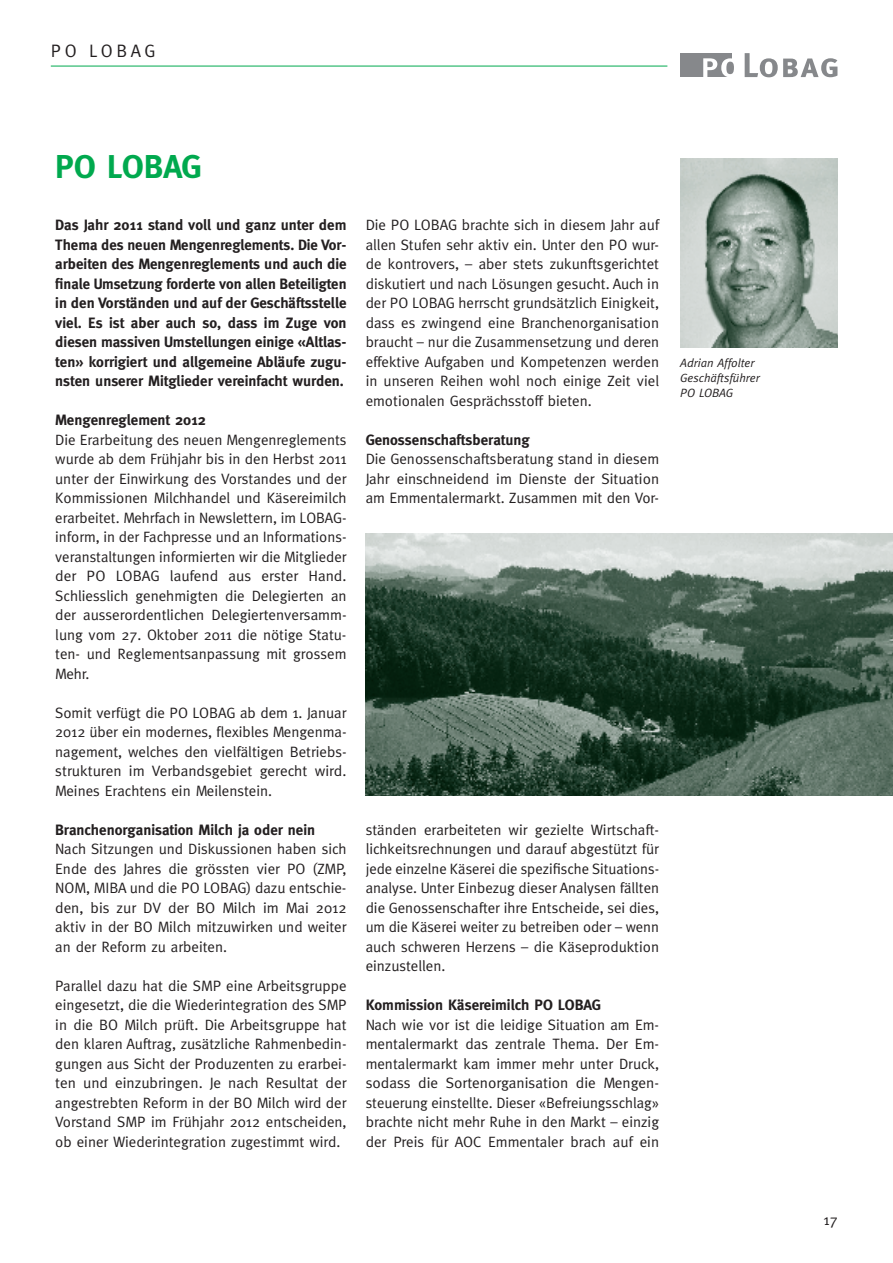
<style>
.page{position:relative;width:893px;height:1263px;background:#fff}
.page>*{position:absolute;margin:0;border:0;box-sizing:border-box;transform-origin:0 0}
.t1{font:700 33px "Meta";color:#00a94e}
.t2{font:18px "Meta";letter-spacing:.2em;color:#231f20}
.t3{font:15px/19.5px "Meta";color:#231f20;text-align:justify}
.t4{font:700 15px/19.5px "Meta";color:#231f20;text-align:justify}
.t5{font:italic 12px/15px "Meta";color:#231f20}
</style>
<div class="page">
<hr style="left:51px;top:66px;width:616px;height:1px;background:#00a94e">
<img style="left:680px;top:159px;width:157px;height:188px">
<img style="left:366px;top:534px;width:527px;height:262px">
<svg style="left:745px;top:53px;width:92px;height:24px"></svg>
<div style="left:680px;top:54px;width:52px;height:23px;background:#86888b"></div>
<svg style="left:703px;top:58px;width:31px;height:19px"></svg>
<p class="t2" style="left:51px;top:41px;width:106px">PO LOBAG</p>
<h1 class="t1" style="left:55px;top:147px;width:148px">PO LOBAG</h1>
<p class="t4" style="left:55px;top:215px;width:293px">Das Jahr 2011 stand voll und ganz unter dem Thema des neuen Mengenreglements. Die Vor&shy;arbeiten des Mengenreglements und auch die finale Umsetzung forderte von allen Beteiligten in den Vorständen und auf der Geschäftsstelle viel. Es ist aber auch so, dass im Zuge von diesen massiven Umstellungen einige «Altlas&shy;ten» korrigiert und allgemeine Abläufe zugu&shy;nsten unserer Mitglieder vereinfacht wurden.</p>
<p class="t4" style="left:55px;top:410px;width:152px">Mengenreglement 2012</p>
<p class="t3" style="left:55px;top:429px;width:293px">Die Erarbeitung des neuen Mengenreglements wurde ab dem Frühjahr bis in den Herbst 2011 unter der Einwirkung des Vorstandes und der Kommissionen Milchhandel und Käsereimilch erarbeitet. Mehrfach in Newslettern, im LOBAG&shy;inform, in der Fachpresse und an Informations&shy;veranstaltungen informierten wir die Mitglieder der PO LOBAG laufend aus erster Hand.<br>Schliesslich genehmigten die Delegierten an der ausserordentlichen Delegiertenversamm&shy;lung vom 27. Oktober 2011 die nötige Statu&shy;ten- und Reglementsanpassung mit grossem Mehr.</p>
<p class="t3" style="left:55px;top:702px;width:293px">Somit verfügt die PO LOBAG ab dem 1. Januar 2012 über ein modernes, flexibles Mengenma&shy;nagement, welches den vielfältigen Betriebs&shy;strukturen im Verbandsgebiet gerecht wird.<br>Meines Erachtens ein Meilenstein.</p>
<p class="t4" style="left:55px;top:820px;width:261px">Branchenorganisation Milch ja oder nein</p>
<p class="t3" style="left:55px;top:839px;width:293px">Nach Sitzungen und Diskussionen haben sich Ende des Jahres die grössten vier PO (ZMP, NOM, MIBA und die PO LOBAG) dazu entschie&shy;den, bis zur DV der BO Milch im Mai 2012 aktiv in der BO Milch mitzuwirken und weiter an der Reform zu arbeiten.</p>
<p class="t3" style="left:55px;top:975px;width:293px">Parallel dazu hat die SMP eine Arbeitsgruppe eingesetzt, die die Wiederintegration des SMP in die BO Milch prüft. Die Arbeitsgruppe hat den klaren Auftrag, zusätzliche Rahmenbedin&shy;gungen aus Sicht der Produzenten zu erarbei&shy;ten und einzubringen. Je nach Resultat der angestrebten Reform in der BO Milch wird der Vorstand SMP im Frühjahr 2012 entscheiden, ob einer Wiederintegration zugestimmt wird.</p>
<p class="t3" style="left:366px;top:215px;width:295px">Die PO LOBAG brachte sich in diesem Jahr auf allen Stufen sehr aktiv ein. Unter den PO wur&shy;de kontrovers, – aber stets zukunftsgerichtet diskutiert und nach Lösungen gesucht. Auch in der PO LOBAG herrscht grundsätzlich Einigkeit, dass es zwingend eine Branchenorganisation braucht – nur die Zusammensetzung und deren effektive Aufgaben und Kompetenzen werden in unseren Reihen wohl noch einige Zeit viel emotionalen Gesprächsstoff bieten.</p>
<p class="t4" style="left:366px;top:430px;width:165px">Genossenschaftsberatung</p>
<p class="t3" style="left:366px;top:449px;width:295px">Die Genossenschaftsberatung stand in diesem Jahr einschneidend im Dienste der Situation am Emmentalermarkt. Zusammen mit den Vor-</p>
<p class="t3" style="left:366px;top:819px;width:295px">ständen erarbeiteten wir gezielte Wirtschaft&shy;lichkeitsrechnungen und darauf abgestützt für jede einzelne Käserei die spezifische Situations&shy;analyse. Unter Einbezug dieser Analysen fällten die Genossenschafter ihre Entscheide, sei dies, um die Käserei weiter zu betreiben oder – wenn auch schweren Herzens – die Käseproduktion einzustellen.</p>
<p class="t4" style="left:366px;top:995px;width:237px">Kommission Käsereimilch PO LOBAG</p>
<p class="t3" style="left:366px;top:1014px;width:295px">Nach wie vor ist die leidige Situation am Em&shy;mentalermarkt das zentrale Thema. Der Em&shy;mentalermarkt kam immer mehr unter Druck, sodass die Sortenorganisation die Mengen&shy;steuerung einstellte. Dieser «Befreiungsschlag» brachte nicht mehr Ruhe in den Markt – einzig der Preis für AOC Emmentaler brach auf ein</p>
<p class="t5" style="left:680px;top:355px;width:81px">Adrian Affolter<br>Geschäftsführer<br>PO LOBAG</p>
<p class="t3" style="left:824px;top:1209px;width:16px">17</p>
</div>
